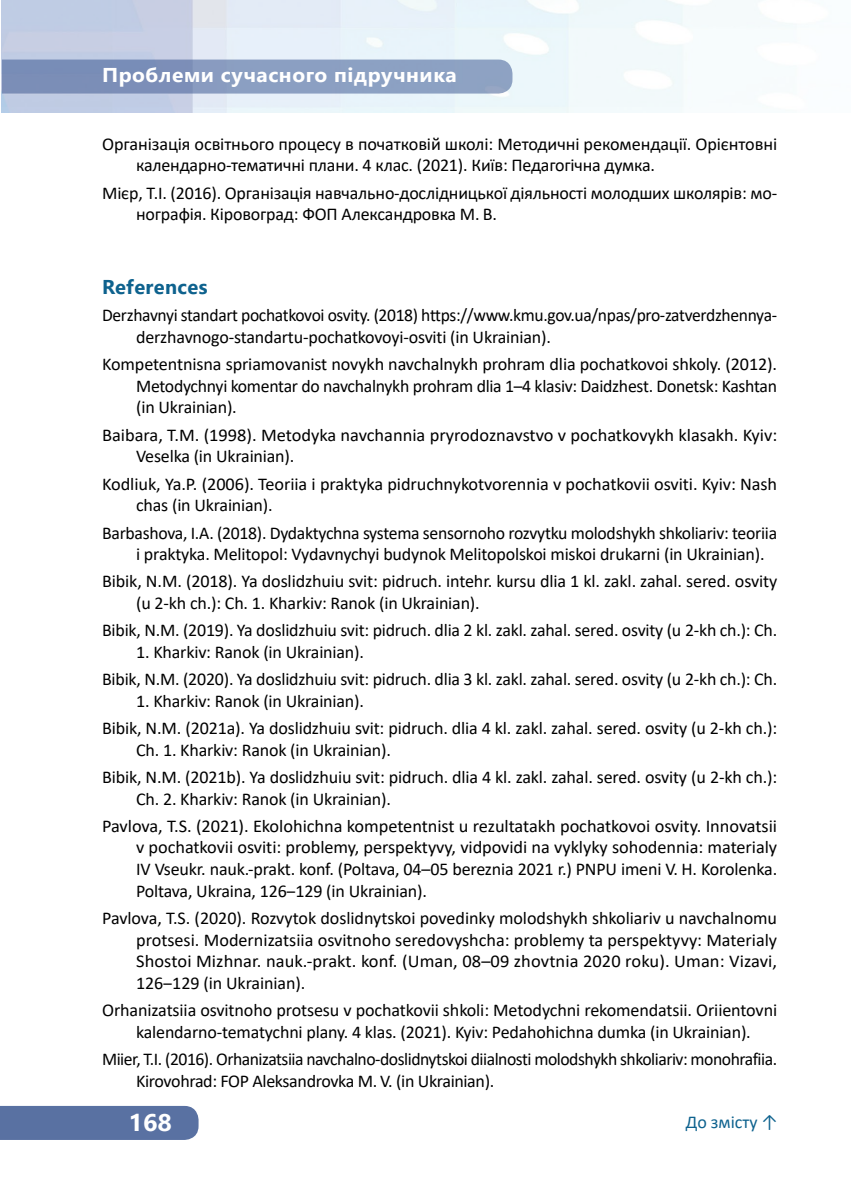
<style>
.page{position:relative;width:851px;height:1191px;background:#fff}
.page>*{position:absolute;margin:0;border:0;box-sizing:border-box;transform-origin:0 0}
.t1{font:700 24px "Segoe UI";color:#fff;scale:1.05 1}
.t2{font:700 20px "Segoe UI";letter-spacing:.025em;color:#fff;scale:1.05 1}
.t3{font:700 20px "Segoe UI";letter-spacing:.02em;color:#0e628e}
.t4{font:18px/21.6px "Calibri";letter-spacing:-.01em;color:#000}
.t5{font:18px "Calibri";color:#0e628e}
</style>
<div class="page">
<svg style="left:2px;top:60px;width:510px;height:34px;background:#869abe"></svg>
<div style="left:0;top:1106px;width:198px;height:34px;background:#5971a2"></div>
<p class="t2" style="left:102px;top:56px;width:339px">Проблеми сучасного підручника</p>
<p class="t4" style="left:136px;top:132px;width:642px;text-indent:-34px">Організація освітнього процесу в початковій школі: Методичні рекомендації. Орієнтовні календарно-тематичні плани. 4 клас. (2021). Київ: Педагогічна думка.</p>
<p class="t4" style="left:136px;top:181px;width:642px;text-indent:-34px">Мієр, Т.І. (2016). Організація навчально-дослідницької діяльності молодших школярів: мо&shy;нографія. Кіровоград: ФОП Александровка М. В.</p>
<p class="t3" style="left:102px;top:268px;width:107px">References</p>
<p class="t4" style="left:136px;top:304px;width:642px;text-indent:-34px">Derzhavnyi standart pochatkovoi osvity. (2018) https://www.kmu.gov.ua/npas/pro-zatverdzhennya&shy;derzhavnogo-standartu-pochatkovoyi-osviti (in Ukrainian).</p>
<p class="t4" style="left:136px;top:353px;width:642px;text-align:justify;text-indent:-34px">Kompetentnisna spriamovanist novykh navchalnykh prohram dlia pochatkovoi shkoly. (2012).<br>Metodychnyi komentar do navchalnykh prohram dlia 1–4 klasiv: Daidzhest. Donetsk: Kashtan (in Ukrainian).</p>
<p class="t4" style="left:136px;top:423px;width:642px;text-indent:-34px">Baibara, T.M. (1998). Metodyka navchannia pryrodoznavstvo v pochatkovykh klasakh. Kyiv:<br>Veselka (in Ukrainian).</p>
<p class="t4" style="left:136px;top:472px;width:642px;text-indent:-34px">Kodliuk, Ya.P. (2006). Teoriia i praktyka pidruchnykotvorennia v pochatkovii osviti. Kyiv: Nash chas (in Ukrainian).</p>
<p class="t4" style="left:136px;top:521px;width:642px;text-indent:-34px">Barbashova, I.A. (2018). Dydaktychna systema sensornoho rozvytku molodshykh shkoliariv: teoriia i praktyka. Melitopol: Vydavnychyi budynok Melitopolskoi miskoi drukarni (in Ukrainian).</p>
<p class="t4" style="left:136px;top:570px;width:642px;text-indent:-34px">Bibik, N.M. (2018). Ya doslidzhuiu svit: pidruch. intehr. kursu dlia 1 kl. zakl. zahal. sered. osvity (u 2-kh ch.): Ch. 1. Kharkiv: Ranok (in Ukrainian).</p>
<p class="t4" style="left:102px;top:619px;width:676px">Bibik, N.M. (2019). Ya doslidzhuiu svit: pidruch. dlia 2 kl. zakl. zahal. sered. osvity (u 2-kh ch.): Ch.</p>
<p class="t4" style="left:102px;top:638px;width:676px;line-height:27.2px;text-indent:34px">1. Kharkiv: Ranok (in Ukrainian).<br>Bibik, N.M. (2020). Ya doslidzhuiu svit: pidruch. dlia 3 kl. zakl. zahal. sered. osvity (u 2-kh ch.): Ch.</p>
<p class="t4" style="left:102px;top:687px;width:676px;line-height:27.2px;text-indent:34px">1. Kharkiv: Ranok (in Ukrainian).<br>Bibik, N.M. (2021a). Ya doslidzhuiu svit: pidruch. dlia 4 kl. zakl. zahal. sered. osvity (u 2-kh ch.):</p>
<p class="t4" style="left:102px;top:735px;width:676px;line-height:27.2px;text-indent:34px">Ch. 1. Kharkiv: Ranok (in Ukrainian).<br>Bibik, N.M. (2021b). Ya doslidzhuiu svit: pidruch. dlia 4 kl. zakl. zahal. sered. osvity (u 2-kh ch.):</p>
<p class="t4" style="left:102px;top:784px;width:676px;line-height:27.2px;text-indent:34px">Ch. 2. Kharkiv: Ranok (in Ukrainian).<br>Pavlova, T.S. (2021). Ekolohichna kompetentnist u rezultatakh pochatkovoi osvity. Innovatsii</p>
<p class="t4" style="left:136px;top:836px;width:642px;text-align:justify">v pochatkovii osviti: problemy, perspektyvy, vidpovidi na vyklyky sohodennia: materialy IV Vseukr. nauk.-prakt. konf. (Poltava, 04–05 bereznia 2021 r.) PNPU imeni V. H. Korolenka.<br>Poltava, Ukraina, 126‒129 (in Ukrainian).</p>
<p class="t4" style="left:136px;top:906px;width:642px;text-align:justify;text-indent:-34px">Pavlova, T.S. (2020). Rozvytok doslidnytskoi povedinky molodshykh shkoliariv u navchalnomu protsesi. Modernizatsiia osvitnoho seredovyshcha: problemy ta perspektyvy: Materialy Shostoi Mizhnar. nauk.-prakt. konf. (Uman, 08–09 zhovtnia 2020 roku). Uman: Vizavi, 126‒129 (in Ukrainian).</p>
<p class="t4" style="left:102px;top:998px;width:676px;text-align:center">Orhanizatsiia osvitnoho protsesu v pochatkovii shkoli: Metodychni rekomendatsii. Oriientovni kalendarno-tematychni plany. 4 klas. (2021). Kyiv: Pedahohichna dumka (in Ukrainian).</p>
<p class="t4" style="left:136px;top:1047px;width:642px;text-indent:-34px">Miier, T.I. (2016). Orhanizatsiia navchalno-doslidnytskoi diialnosti molodshykh shkoliariv: monohrafiia.<br>Kirovohrad: FOP Aleksandrovka M. V. (in Ukrainian).</p>
<p class="t5" style="left:685px;top:1109px;width:94px">До змісту ↑</p>
<h1 class="t1" style="left:128px;top:1100px;width:43px">168</h1>
</div>
